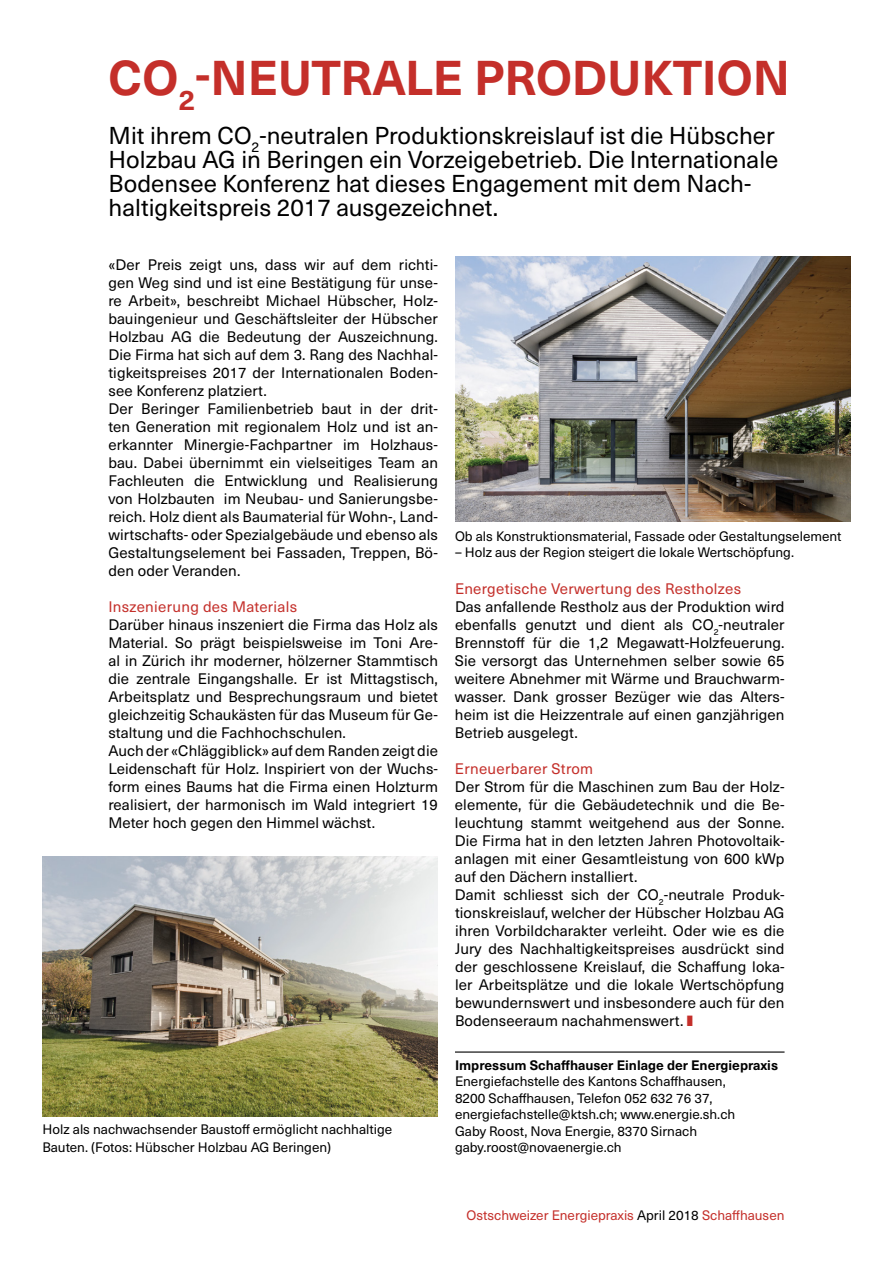
<style>
.page{position:relative;width:893px;height:1263px;background:#fff}
.page>*{position:absolute;margin:0;border:0;box-sizing:border-box;transform-origin:0 0}
.t1{font:700 48px "Neue Haas Unica Pro";color:#c42f2a}
.t2{font:24px/24px "Neue Haas Unica Pro";color:#000}
.t3{font:15px/18px "Neue Haas Unica Pro";letter-spacing:.005em;color:#000}
.t4{font:15px "Neue Haas Unica Pro";letter-spacing:.02em;color:#c42f2a}
.t5{font:13.5px/16.5px "Neue Haas Unica Pro";color:#000}
.t6{font:13.5px "Neue Haas Unica Pro";color:#c42f2a}
.t7{font:700 13.5px "Neue Haas Unica Pro";color:#000}
.s1{color:#c42f2a}
.s2{color:#000}
</style>
<div class="page">
<hr style="left:455px;top:1051px;width:329px;height:1px;background:#000">
<img style="left:455px;top:257px;width:395px;height:265px">
<img style="left:43px;top:856px;width:395px;height:260px">
<h1 class="t1" style="left:109px;top:48px;width:683px">CO<sub>2</sub>-NEUTRALE PRODUKTION</h1>
<h2 class="t2" style="left:109px;top:124px;width:671px">Mit ihrem CO<sub>2</sub>-neutralen Produktionskreislauf ist die Hübscher Holzbau AG in Beringen ein Vorzeigebetrieb. Die Internationale Bodensee Konferenz hat dieses Engagement mit dem Nach&shy;haltigkeitspreis 2017 ausgezeichnet.</h2>
<p class="t3" style="left:108px;top:256px;width:331px">«Der Preis zeigt uns, dass wir auf dem richti&shy;gen Weg sind und ist eine Bestätigung für unse&shy;re Arbeit», beschreibt Michael Hübscher, Holz&shy;bauingenieur und Geschäftsleiter der Hübscher Holzbau AG die Bedeutung der Auszeichnung.<br>Die Firma hat sich auf dem 3. Rang des Nachhal&shy;tigkeitspreises 2017 der Internationalen Boden&shy;see Konferenz platziert.<br>Der Beringer Familienbetrieb baut in der drit&shy;ten Generation mit regionalem Holz und ist an&shy;erkannter Minergie-Fachpartner im Holzhaus&shy;bau. Dabei übernimmt ein vielseitiges Team an Fachleuten die Entwicklung und Realisierung von Holzbauten im Neubau- und Sanierungsbe&shy;reich. Holz dient als Baumaterial für Wohn-, Land&shy;wirtschafts- oder Spezialgebäude und ebenso als Gestaltungselement bei Fassaden, Treppen, Bö&shy;den oder Veranden.</p>
<p class="t4" style="left:108px;top:598px;width:190px">Inszenierung des Materials</p>
<p class="t3" style="left:108px;top:616px;width:331px">Darüber hinaus inszeniert die Firma das Holz als Material. So prägt beispielsweise im Toni Are&shy;al in Zürich ihr moderner, hölzerner Stammtisch die zentrale Eingangshalle. Er ist Mittagstisch, Arbeitsplatz und Besprechungsraum und bietet gleichzeitig Schaukästen für das Museum für Ge&shy;staltung und die Fachhochschulen.<br>Auch der «Chläggiblick» auf dem Randen zeigt die Leidenschaft für Holz. Inspiriert von der Wuchs&shy;form eines Baums hat die Firma einen Holzturm realisiert, der harmonisch im Wald integriert 19<br>Meter hoch gegen den Himmel wächst.</p>
<p class="t5" style="left:43px;top:1120px;width:351px;line-height:18px">Holz als nachwachsender Baustoff ermöglicht nachhaltige<br>Bauten. (Fotos: Hübscher Holzbau AG Beringen)</p>
<p class="t5" style="left:455px;top:528px;width:388px">Ob als Konstruktionsmaterial, Fassade oder Gestaltungselement</p>
<p class="t5" style="left:455px;top:544px;width:341px">– Holz aus der Region steigert die lokale Wertschöpfung.</p>
<p class="t4" style="left:455px;top:580px;width:288px">Energetische Verwertung des Restholzes</p>
<p class="t3" style="left:455px;top:598px;width:331px;text-align:justify">Das anfallende Restholz aus der Produktion wird ebenfalls genutzt und dient als CO<sub>2</sub>-neutraler Brennstoff für die 1,2 Megawatt-Holzfeuerung.<br>Sie versorgt das Unternehmen selber sowie 65 weitere Abnehmer mit Wärme und Brauchwarm&shy;wasser. Dank grosser Bezüger wie das Alters&shy;heim ist die Heizzentrale auf einen ganzjährigen Betrieb ausgelegt.</p>
<p class="t4" style="left:455px;top:760px;width:140px">Erneuerbarer Strom</p>
<p class="t3" style="left:455px;top:778px;width:331px">Der Strom für die Maschinen zum Bau der Holz&shy;elemente, für die Gebäudetechnik und die Be&shy;leuchtung stammt weitgehend aus der Sonne.<br>Die Firma hat in den letzten Jahren Photovoltaik&shy;anlagen mit einer Gesamtleistung von 600 kWp auf den Dächern installiert.<br>Damit schliesst sich der CO<sub>2</sub>-neutrale Produk&shy;tionskreislauf, welcher der Hübscher Holzbau AG ihren Vorbildcharakter verleiht. Oder wie es die Jury des Nachhaltigkeitspreises ausdrückt sind der geschlossene Kreislauf, die Schaffung loka&shy;ler Arbeitsplätze und die lokale Wertschöpfung bewundernswert und insbesondere auch für den Bodenseeraum nachahmenswert. <span class="s1">❚</span></p>
<p class="t7" style="left:455px;top:1056px;width:325px">Impressum Schaffhauser Einlage der Energiepraxis</p>
<p class="t5" style="left:455px;top:1073px;width:282px">Energiefachstelle des Kantons Schaffhausen, 8200 Schaffhausen, Telefon 052 632 76 37, energiefachstelle@ktsh.ch; www.energie.sh.ch Gaby Roost, Nova Energie, 8370 Sirnach gaby.roost@novaenergie.ch</p>
<p class="t6" style="left:467px;top:1207px;width:319px">Ostschweizer Energiepraxis <span class="s2">April 2018</span> Schaffhausen</p>
</div>
